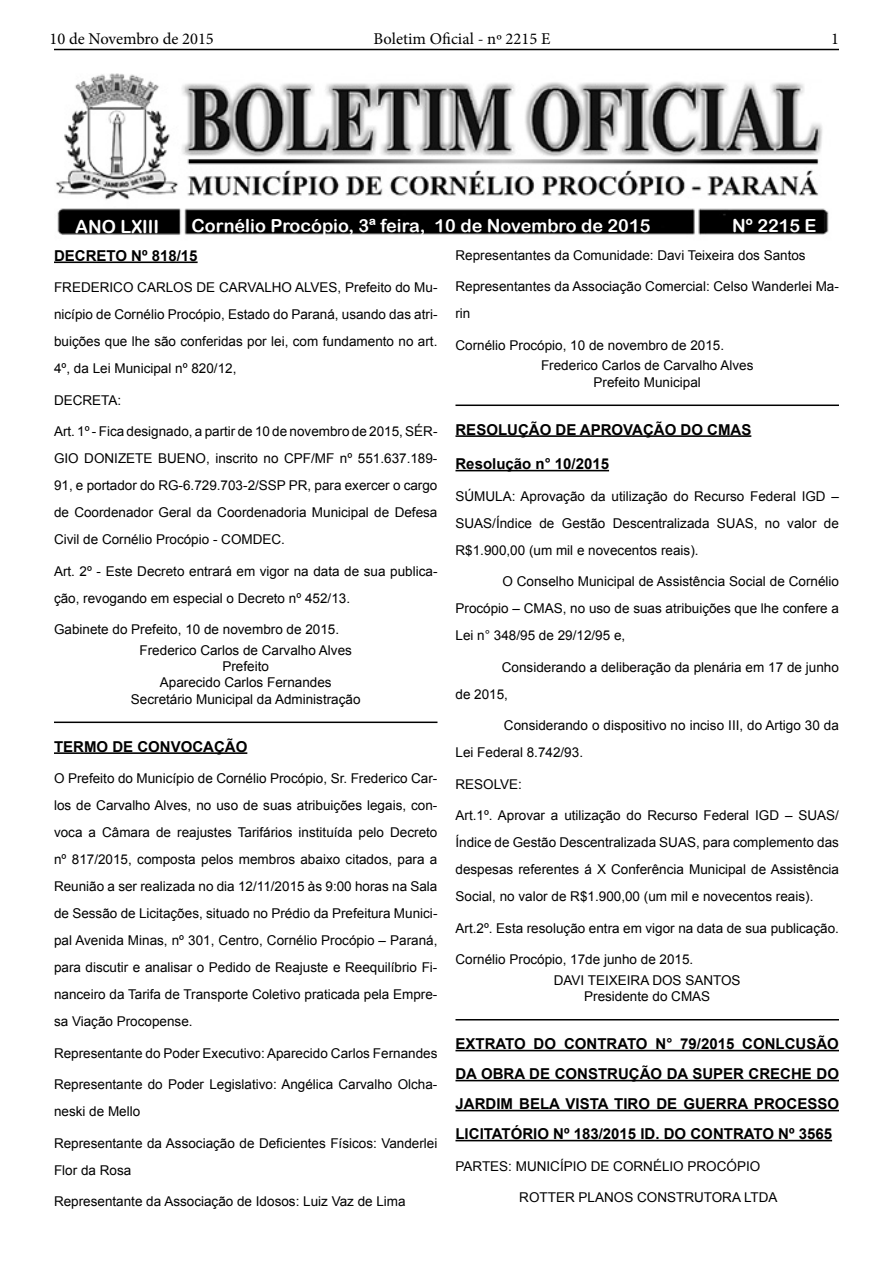
<style>
.page{position:relative;width:893px;height:1263px;background:#fff}
.page>*{position:absolute;margin:0;border:0;box-sizing:border-box;transform-origin:0 0}
.t1{font:18px "Arial Rounded MT Bold";color:#fff}
.t2{font:16.5px "Minion Pro";color:#000}
.t3{font:700 15px/30px "Arial";color:#000;text-align:justify}
.t4{font:13.5px/27px "Arial";color:#000}
</style>
<div class="page">
<hr style="left:54px;top:49px;width:785px;height:1px;background:#000">
<hr style="left:54px;top:261px;width:144px;height:2px;background:#000">
<hr style="left:54px;top:721px;width:383px;height:2px;background:#000">
<hr style="left:54px;top:752px;width:193px;height:2px;background:#000">
<img style="left:56px;top:73px;width:773px;height:162px">
<hr style="left:455px;top:404px;width:384px;height:2px;background:#000">
<hr style="left:455px;top:435px;width:296px;height:2px;background:#000">
<hr style="left:455px;top:470px;width:154px;height:1px;background:#000">
<hr style="left:455px;top:1019px;width:384px;height:1px;background:#000">
<hr style="left:455px;top:1050px;width:384px;height:1px;background:#000">
<hr style="left:455px;top:1080px;width:384px;height:1px;background:#000">
<hr style="left:455px;top:1110px;width:384px;height:1px;background:#000">
<hr style="left:455px;top:1140px;width:377px;height:1px;background:#000">
<p class="t2" style="left:50px;top:27px;width:166px">10 de Novembro de 2015</p>
<p class="t2" style="left:373px;top:27px;width:178px">Boletim Oficial - nº 2215 E</p>
<p class="t2" style="left:831px;top:27px;width:9px">1</p>
<h1 class="t1" style="left:75px;top:215px;width:86px">ANO LXIII</h1>
<h1 class="t1" style="left:192px;top:215px;width:460px">Cornélio Procópio, 3ª feira, 10 de Novembro de 2015</h1>
<h1 class="t1" style="left:732px;top:215px;width:86px">Nº 2215 E</h1>
<p class="t4" style="left:455px;top:241px;width:352px">Representantes da Comunidade: Davi Teixeira dos Santos</p>
<p class="t4" style="left:455px;top:273px;width:385px">Representantes da Associação Comercial: Celso Wanderlei Ma&shy;rin</p>
<p class="t4" style="left:541px;top:335px;width:214px;line-height:20.7px;text-indent:-86px">Cornélio Procópio, 10 de novembro de 2015.<br>Frederico Carlos de Carvalho Alves</p>
<p class="t4" style="left:594px;top:368px;width:109px">Prefeito Municipal</p>
<p class="t3" style="left:455px;top:415px;width:297px">RESOLUÇÃO DE APROVAÇÃO DO CMAS</p>
<p class="t3" style="left:455px;top:449px;width:155px">Resolução n° 10/2015</p>
<p class="t4" style="left:455px;top:482px;width:385px;text-align:justify">SÚMULA: Aprovação da utilização do Recurso Federal IGD – SUAS/Índice de Gestão Descentralizada SUAS, no valor de R$1.900,00 (um mil e novecentos reais).</p>
<p class="t4" style="left:455px;top:568px;width:385px;text-align:justify;text-indent:47px">O Conselho Municipal de Assistência Social de Cornélio Procópio – CMAS, no uso de suas atribuições que lhe confere a Lei n° 348/95 de 29/12/95 e,</p>
<p class="t4" style="left:455px;top:653px;width:385px;text-indent:46px">Considerando a deliberação da plenária em 17 de junho de 2015,</p>
<p class="t4" style="left:455px;top:712px;width:385px;text-indent:48px">Considerando o dispositivo no inciso III, do Artigo 30 da<br>Lei Federal 8.742/93.</p>
<p class="t4" style="left:455px;top:770px;width:68px">RESOLVE:</p>
<p class="t4" style="left:455px;top:802px;width:385px;text-align:justify">Art.1º. Aprovar a utilização do Recurso Federal IGD – SUAS/ Índice de Gestão Descentralizada SUAS, para complemento das despesas referentes á X Conferência Municipal de Assistência Social, no valor de R$1.900,00 (um mil e novecentos reais).</p>
<p class="t4" style="left:455px;top:914px;width:385px">Art.2º. Esta resolução entra em vigor na data de sua publicação.</p>
<p class="t4" style="left:554px;top:949px;width:188px;line-height:20.7px;text-indent:-98px">Cornélio Procópio, 17de junho de 2015.<br>DAVI TEIXEIRA DOS SANTOS</p>
<p class="t4" style="left:584px;top:983px;width:128px">Presidente do CMAS</p>
<p class="t3" style="left:455px;top:1029px;width:385px">EXTRATO DO CONTRATO N° 79/2015 CONLCUSÃO DA OBRA DE CONSTRUÇÃO DA SUPER CRECHE DO JARDIM BELA VISTA TIRO DE GUERRA PROCESSO LICITATÓRIO Nº 183/2015 ID. DO CONTRATO Nº 3565</p>
<p class="t4" style="left:455px;top:1152px;width:306px">PARTES: MUNICÍPIO DE CORNÉLIO PROCÓPIO</p>
<p class="t4" style="left:519px;top:1184px;width:260px">ROTTER PLANOS CONSTRUTORA LTDA</p>
<p class="t3" style="left:54px;top:241px;width:145px">DECRETO Nº 818/15</p>
<p class="t4" style="left:54px;top:274px;width:385px;text-align:justify">FREDERICO CARLOS DE CARVALHO ALVES, Prefeito do Mu&shy;nicípio de Cornélio Procópio, Estado do Paraná, usando das atri&shy;buições que lhe são conferidas por lei, com fundamento no art.<br>4º, da Lei Municipal nº 820/12,</p>
<p class="t4" style="left:54px;top:387px;width:69px">DECRETA:</p>
<p class="t4" style="left:54px;top:418px;width:385px;text-align:justify">Art. 1º - Fica designado, a partir de 10 de novembro de 2015, SÉR-GIO DONIZETE BUENO, inscrito no CPF/MF nº 551.637.189- 91, e portador do RG-6.729.703-2/SSP PR, para exercer o cargo de Coordenador Geral da Coordenadoria Municipal de Defesa Civil de Cornélio Procópio - COMDEC.</p>
<p class="t4" style="left:54px;top:558px;width:385px">Art. 2º - Este Decreto entrará em vigor na data de sua publica&shy;ção, revogando em especial o Decreto nº 452/13.</p>
<p class="t4" style="left:140px;top:619px;width:214px;line-height:20.7px;text-indent:-86px">Gabinete do Prefeito, 10 de novembro de 2015.<br>Frederico Carlos de Carvalho Alves</p>
<p class="t4" style="left:131px;top:658px;width:231px;line-height:16.2px;text-align:center">Prefeito<br>Aparecido Carlos Fernandes<br>Secretário Municipal da Administração</p>
<p class="t3" style="left:54px;top:732px;width:195px">TERMO DE CONVOCAÇÃO</p>
<p class="t4" style="left:54px;top:765px;width:385px;text-align:justify">O Prefeito do Município de Cornélio Procópio, Sr. Frederico Car&shy;los de Carvalho Alves, no uso de suas atribuições legais, con&shy;voca a Câmara de reajustes Tarifários instituída pelo Decreto nº 817/2015, composta pelos membros abaixo citados, para a Reunião a ser realizada no dia 12/11/2015 às 9:00 horas na Sala de Sessão de Licitações, situado no Prédio da Prefeitura Munici&shy;pal Avenida Minas, nº 301, Centro, Cornélio Procópio – Paraná, para discutir e analisar o Pedido de Reajuste e Reequilíbrio Fi&shy;nanceiro da Tarifa de Transporte Coletivo praticada pela Empre&shy;sa Viação Procopense.</p>
<p class="t4" style="left:54px;top:1039px;width:385px">Representante do Poder Executivo: Aparecido Carlos Fernandes</p>
<p class="t4" style="left:54px;top:1071px;width:385px">Representante do Poder Legislativo: Angélica Carvalho Olcha&shy;neski de Mello</p>
<p class="t4" style="left:54px;top:1129px;width:385px">Representante da Associação de Deficientes Físicos: Vanderlei<br>Flor da Rosa</p>
<p class="t4" style="left:54px;top:1188px;width:353px">Representante da Associação de Idosos: Luiz Vaz de Lima</p>
</div>
